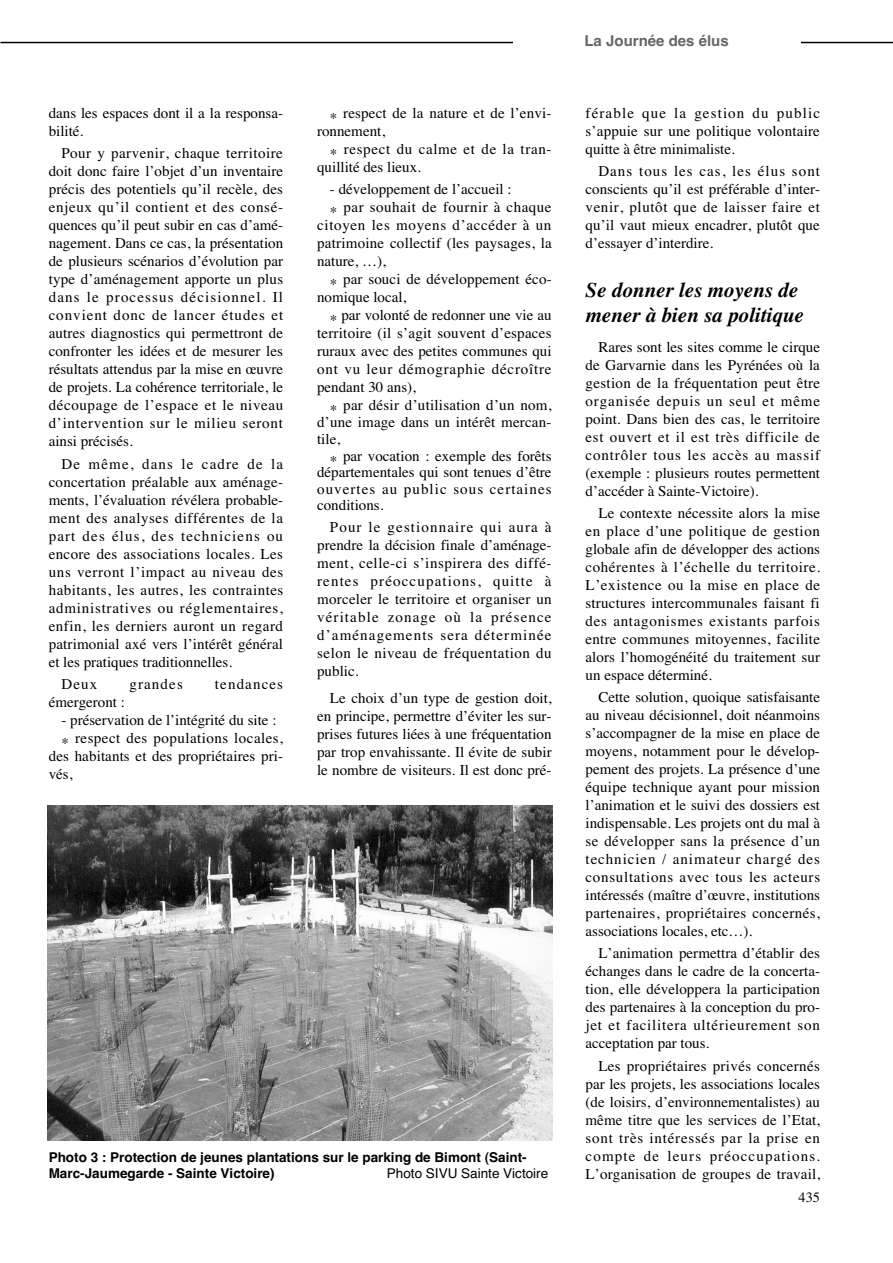
<style>
.page{position:relative;width:893px;height:1263px;background:#fff}
.page>*{position:absolute;margin:0;border:0;box-sizing:border-box;transform-origin:0 0}
.t1{font:italic 700 21px/25.2px "Times";color:#000}
.t2{font:15px/18px "Times";letter-spacing:.005em;color:#000;text-align:justify}
.t3{font:15px/18px "Times";letter-spacing:.045em;color:#000}
.t4{font:15px "Times";letter-spacing:.03em;color:#000}
.t5{font:15px "Times";letter-spacing:.055em;color:#000}
.t6{font:15px "Times";letter-spacing:.07em;color:#000}
.t7{font:15px "Times";letter-spacing:.035em;color:#000}
.t8{font:15px "Times";letter-spacing:.075em;color:#000}
.t9{font:700 15px "Helvetica";color:#666}
.t10{font:14.25px "Times";color:#000}
.t11{font:700 13.5px/16.2px "Helvetica";color:#000}
.t12{font:13.5px "Helvetica";color:#000}
</style>
<div class="page">
<hr style="left:0;top:42px;width:892px;height:1px;background:#000">
<div style="left:513px;top:21px;width:287px;height:43px;background:#fff"></div>
<img style="left:47px;top:806px;width:505px;height:334px">
<p class="t2" style="left:49px;top:105px;width:236px">dans les espaces dont il a la responsa&shy;bilité.</p>
<p class="t2" style="left:49px;top:145px;width:236px;text-indent:13px">Pour y parvenir, chaque territoire doit donc faire l’objet d’un inventaire précis des potentiels qu’il recèle, des enjeux qu’il contient et des consé&shy;quences qu’il peut subir en cas d’amé&shy;nagement. Dans ce cas, la présentation de plusieurs scénarios d’évolution par type d’aménagement apporte un plus dans le processus décisionnel. Il convient donc de lancer études et autres diagnostics qui permettront de confronter les idées et de mesurer les résultats attendus par la mise en œuvre de projets. La cohérence territoriale, le découpage de l’espace et le niveau d’intervention sur le milieu seront ainsi précisés.</p>
<p class="t2" style="left:49px;top:455px;width:236px;text-indent:13px">De même, dans le cadre de la concertation préalable aux aménage&shy;ments, l’évaluation révélera probable&shy;ment des analyses différentes de la part des élus, des techniciens ou encore des associations locales. Les uns verront l’impact au niveau des habitants, les autres, les contraintes administratives ou réglementaires, enfin, les derniers auront un regard patrimonial axé vers l’intérêt général et les pratiques traditionnelles.</p>
<p class="t2" style="left:61px;top:676px;width:37px">Deux</p>
<p class="t8" style="left:129px;top:674px;width:55px">grandes</p>
<p class="t8" style="left:215px;top:674px;width:70px">tendances</p>
<p class="t2" style="left:49px;top:694px;width:78px">émergeront :</p>
<p class="t2" style="left:61px;top:712px;width:216px">- préservation de l’intégrité du site :</p>
<p class="t4" style="left:61px;top:728px;width:223px">* respect des populations locales,</p>
<p class="t2" style="left:49px;top:748px;width:236px">des habitants et des propriétaires pri-</p>
<p class="t2" style="left:49px;top:766px;width:25px">vés,</p>
<p class="t2" style="left:317px;top:105px;width:236px;text-indent:13px">* respect de la nature et de l’envi&shy;ronnement,</p>
<p class="t3" style="left:317px;top:141px;width:236px;text-indent:13px">* respect du calme et de la tran&shy;quillité des lieux.</p>
<p class="t2" style="left:330px;top:181px;width:183px">- développement de l’accueil :</p>
<p class="t7" style="left:330px;top:198px;width:223px">* par souhait de fournir à chaque</p>
<p class="t3" style="left:317px;top:217px;width:236px">citoyen les moyens d’accéder à un</p>
<p class="t2" style="left:317px;top:235px;width:236px">patrimoine collectif (les paysages, la</p>
<p class="t2" style="left:317px;top:253px;width:70px">nature, …),</p>
<p class="t2" style="left:330px;top:271px;width:223px">* par souci de développement éco-</p>
<p class="t2" style="left:317px;top:289px;width:91px">nomique local,</p>
<p class="t2" style="left:330px;top:307px;width:223px">* par volonté de redonner une vie au</p>
<p class="t2" style="left:317px;top:325px;width:236px">territoire (il s’agit souvent d’espaces</p>
<p class="t2" style="left:317px;top:343px;width:236px">ruraux avec des petites communes qui</p>
<p class="t5" style="left:317px;top:360px;width:236px">ont vu leur démographie décroître</p>
<p class="t2" style="left:317px;top:379px;width:100px">pendant 30 ans),</p>
<p class="t2" style="left:330px;top:396px;width:223px">* par désir d’utilisation d’un nom,</p>
<p class="t2" style="left:317px;top:414px;width:236px">d’une image dans un intérêt mercan-</p>
<p class="t2" style="left:317px;top:431px;width:24px">tile,</p>
<p class="t2" style="left:330px;top:447px;width:223px">* par vocation : exemple des forêts</p>
<p class="t2" style="left:317px;top:464px;width:236px">départementales qui sont tenues d’être</p>
<p class="t6" style="left:317px;top:479px;width:236px">ouvertes au public sous certaines</p>
<p class="t2" style="left:317px;top:497px;width:68px">conditions.</p>
<p class="t2" style="left:317px;top:519px;width:236px;text-indent:13px">Pour le gestionnaire qui aura à prendre la décision finale d’aménage&shy;ment, celle-ci s’inspirera des diffé&shy;rentes préoccupations, quitte à morceler le territoire et organiser un véritable zonage où la présence d’aménagements sera déterminée selon le niveau de fréquentation du public.</p>
<p class="t2" style="left:317px;top:689px;width:236px;text-indent:13px">Le choix d’un type de gestion doit, en principe, permettre d’éviter les sur&shy;prises futures liées à une fréquentation par trop envahissante. Il évite de subir le nombre de visiteurs. Il est donc pré-</p>
<p class="t11" style="left:49px;top:1150px;width:479px">Photo 3 : Protection de jeunes plantations sur le parking de Bimont (Saint-<br>Marc-Jaumegarde - Sainte Victoire)</p>
<p class="t12" style="left:387px;top:1165px;width:163px">Photo SIVU Sainte Victoire</p>
<p class="t9" style="left:584px;top:31px;width:146px">La Journée des élus</p>
<p class="t2" style="left:585px;top:105px;width:236px">férable que la gestion du public s’appuie sur une politique volontaire quitte à être minimaliste.</p>
<p class="t2" style="left:585px;top:163px;width:236px;text-indent:13px">Dans tous les cas, les élus sont conscients qu’il est préférable d’inter&shy;venir, plutôt que de laisser faire et qu’il vaut mieux encadrer, plutôt que d’essayer d’interdire.</p>
<h1 class="t1" style="left:585px;top:278px;width:220px">Se donner les moyens de mener à bien sa politique</h1>
<p class="t2" style="left:585px;top:339px;width:236px;text-indent:13px">Rares sont les sites comme le cirque de Garvarnie dans les Pyrénées où la gestion de la fréquentation peut être organisée depuis un seul et même point. Dans bien des cas, le territoire est ouvert et il est très difficile de contrôler tous les accès au massif (exemple : plusieurs routes permettent d’accéder à Sainte-Victoire).</p>
<p class="t2" style="left:585px;top:505px;width:236px;text-indent:13px">Le contexte nécessite alors la mise en place d’une politique de gestion globale afin de développer des actions cohérentes à l’échelle du territoire.<br>L’existence ou la mise en place de structures intercommunales faisant fi des antagonismes existants parfois entre communes mitoyennes, facilite alors l’homogénéité du traitement sur un espace déterminé.</p>
<p class="t2" style="left:585px;top:689px;width:236px;text-indent:13px">Cette solution, quoique satisfaisante au niveau décisionnel, doit néanmoins s’accompagner de la mise en place de moyens, notamment pour le dévelop&shy;pement des projets. La présence d’une équipe technique ayant pour mission l’animation et le suivi des dossiers est indispensable. Les projets ont du mal à se développer sans la présence d’un technicien / animateur chargé des consultations avec tous les acteurs intéressés (maître d’œuvre, institutions partenaires, propriétaires concernés, associations locales, etc…).</p>
<p class="t2" style="left:585px;top:945px;width:236px;text-indent:13px">L’animation permettra d’établir des échanges dans le cadre de la concerta&shy;tion, elle développera la participation des partenaires à la conception du pro&shy;jet et facilitera ultérieurement son acceptation par tous.</p>
<p class="t2" style="left:585px;top:1058px;width:236px;text-indent:13px">Les propriétaires privés concernés par les projets, les associations locales (de loisirs, d’environnementalistes) au même titre que les services de l’Etat, sont très intéressés par la prise en compte de leurs préoccupations.<br>L’organisation de groupes de travail,</p>
<p class="t10" style="left:798px;top:1188px;width:23px">435</p>
</div>
